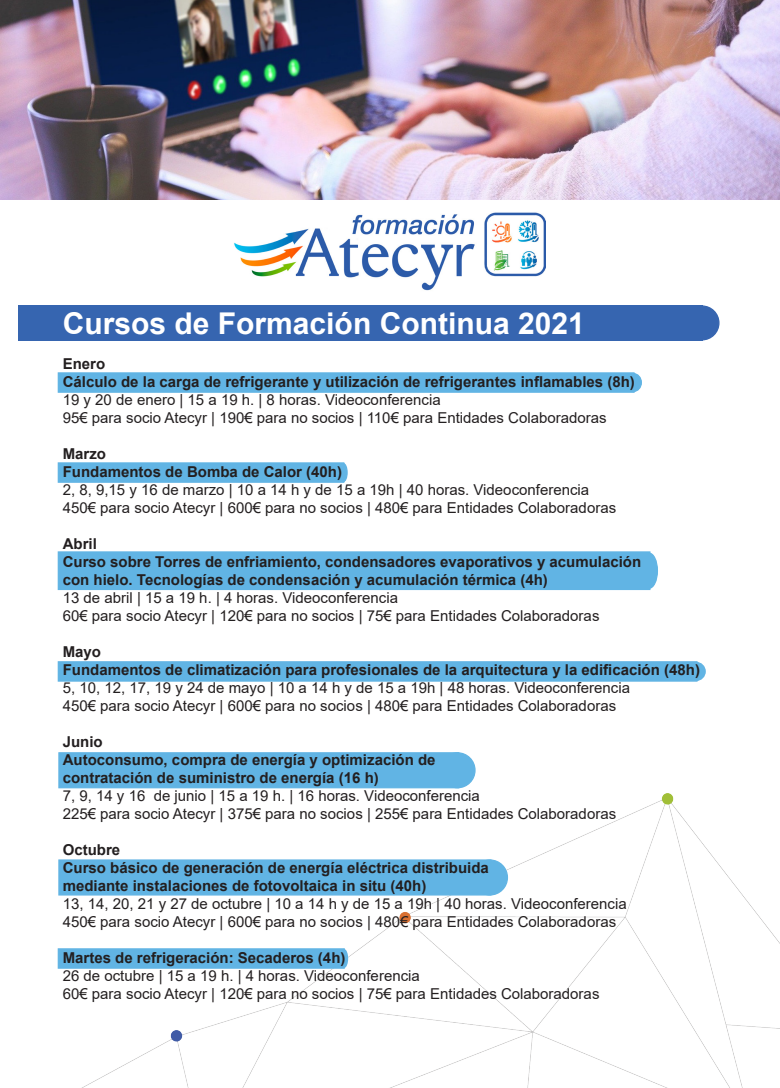
<style>
.page{position:relative;width:780px;height:1088px;background:#fff}
.page>*{position:absolute;margin:0;border:0;box-sizing:border-box;transform-origin:0 0}
.t1{font:700 30px "Arial";color:#fff}
.t2{font:15px "Arial";color:#231f20}
.t3{font:700 15px "Arial";color:#231f20}
</style>
<div class="page">
<img style="left:69px;top:794px;width:711px;height:294px">
<div style="left:58px;top:551px;width:592px;height:39px;background:#61b4e4;border:1px solid #61b4e4"></div>
<div style="left:640px;top:553px;width:17px;height:35px;background:#61b4e4;border-radius:50%"></div>
<div style="left:640px;top:552px;width:18px;height:37px;border:1px solid #61b4e4;border-radius:50%"></div>
<div style="left:58px;top:372px;width:576px;height:21px;background:#61b4e4;border:1px solid #61b4e4"></div>
<div style="left:625px;top:373px;width:16px;height:18px;background:#61b4e4;border-radius:50%"></div>
<div style="left:624px;top:373px;width:18px;height:19px;border:1px solid #61b4e4;border-radius:50%"></div>
<div style="left:58px;top:462px;width:286px;height:21px;background:#61b4e4;border:1px solid #61b4e4"></div>
<div style="left:339px;top:463px;width:8px;height:18px;background:#61b4e4;border-radius:50%"></div>
<div style="left:339px;top:463px;width:9px;height:19px;border:1px solid #61b4e4;border-radius:50%"></div>
<div style="left:58px;top:661px;width:639px;height:21px;background:#61b4e4;border:1px solid #61b4e4"></div>
<div style="left:687px;top:662px;width:18px;height:18px;background:#61b4e4;border-radius:50%"></div>
<div style="left:686px;top:662px;width:19px;height:19px;border:1px solid #61b4e4;border-radius:50%"></div>
<div style="left:440px;top:753px;width:35px;height:35px;background:#61b4e4;border-radius:50%"></div>
<div style="left:439px;top:752px;width:36px;height:36px;border:1px solid #61b4e4;border-radius:50%"></div>
<div style="left:58px;top:752px;width:401px;height:36px;background:#61b4e4;border:1px solid #61b4e4"></div>
<div style="left:472px;top:860px;width:35px;height:35px;background:#61b4e4;border-radius:50%"></div>
<div style="left:472px;top:859px;width:36px;height:36px;border:1px solid #61b4e4;border-radius:50%"></div>
<div style="left:58px;top:859px;width:433px;height:36px;background:#61b4e4;border:1px solid #61b4e4"></div>
<div style="left:58px;top:948px;width:287px;height:21px;background:#61b4e4;border:1px solid #61b4e4"></div>
<div style="left:340px;top:949px;width:7px;height:18px;background:#61b4e4;border-radius:50%"></div>
<div style="left:339px;top:949px;width:9px;height:19px;border:1px solid #61b4e4;border-radius:50%"></div>
<div style="left:685px;top:306px;width:33px;height:34px;background:#3665b0;border-radius:50%"></div>
<div style="left:684px;top:305px;width:35px;height:35px;border:1px solid #3665b0;border-radius:50%"></div>
<div style="left:18px;top:305px;width:685px;height:35px;background:#3665b0"></div>
<img style="left:0;top:0;width:780px;height:200px">
<img style="left:234px;top:212px;width:311px;height:79px">
<p class="t1" style="left:63px;top:302px;width:523px">Cursos de Formación Continua 2021</p>
<p class="t3" style="left:63px;top:353px;width:44px">Enero</p>
<p class="t3" style="left:63px;top:371px;width:573px">Cálculo de la carga de refrigerante y utilización de refrigerantes inflamables (8h)</p>
<p class="t2" style="left:63px;top:389px;width:379px">19 y 20 de enero | 15 a 19 h. | 8 horas. Videoconferencia</p>
<p class="t2" style="left:63px;top:407px;width:545px">95€ para socio Atecyr | 190€ para no socios | 110€ para Entidades Colaboradoras</p>
<p class="t3" style="left:63px;top:443px;width:45px">Marzo</p>
<p class="t3" style="left:63px;top:461px;width:281px">Fundamentos de Bomba de Calor (40h)</p>
<p class="t2" style="left:63px;top:479px;width:528px">2, 8, 9,15 y 16 de marzo | 10 a 14 h y de 15 a 19h | 40 horas. Videoconferencia</p>
<p class="t2" style="left:63px;top:497px;width:555px">450€ para socio Atecyr | 600€ para no socios | 480€ para Entidades Colaboradoras</p>
<p class="t3" style="left:63px;top:533px;width:36px">Abril</p>
<p class="t3" style="left:63px;top:551px;width:580px">Curso sobre Torres de enfriamiento, condensadores evaporativos y acumulación</p>
<p class="t3" style="left:63px;top:569px;width:486px">con hielo. Tecnologías de condensación y acumulación térmica (4h)</p>
<p class="t2" style="left:63px;top:587px;width:337px">13 de abril | 15 a 19 h. | 4 horas. Videoconferencia</p>
<p class="t2" style="left:63px;top:605px;width:538px">60€ para socio Atecyr | 120€ para no socios | 75€ para Entidades Colaboradoras</p>
<p class="t3" style="left:63px;top:641px;width:40px">Mayo</p>
<p class="t3" style="left:63px;top:659px;width:638px">Fundamentos de climatización para profesionales de la arquitectura y la edificación (48h)</p>
<p class="t2" style="left:63px;top:677px;width:569px">5, 10, 12, 17, 19 y 24 de mayo | 10 a 14 h y de 15 a 19h | 48 horas. Videoconferencia</p>
<p class="t2" style="left:63px;top:695px;width:555px">450€ para socio Atecyr | 600€ para no socios | 480€ para Entidades Colaboradoras</p>
<p class="t3" style="left:63px;top:731px;width:42px">Junio</p>
<p class="t3" style="left:63px;top:749px;width:374px">Autoconsumo, compra de energía y optimización de</p>
<p class="t3" style="left:63px;top:767px;width:317px">contratación de suministro de energía (16 h)</p>
<p class="t2" style="left:63px;top:785px;width:418px">7, 9, 14 y 16 de junio | 15 a 19 h. | 16 horas. Videoconferencia</p>
<p class="t2" style="left:63px;top:803px;width:555px">225€ para socio Atecyr | 375€ para no socios | 255€ para Entidades Colaboradoras</p>
<p class="t3" style="left:63px;top:839px;width:59px">Octubre</p>
<p class="t3" style="left:63px;top:857px;width:427px">Curso básico de generación de energía eléctrica distribuida</p>
<p class="t3" style="left:63px;top:875px;width:365px">mediante instalaciones de fotovoltaica in situ (40h)</p>
<p class="t2" style="left:63px;top:893px;width:565px">13, 14, 20, 21 y 27 de octubre | 10 a 14 h y de 15 a 19h | 40 horas. Videoconferencia</p>
<p class="t2" style="left:63px;top:911px;width:555px">450€ para socio Atecyr | 600€ para no socios | 480€ para Entidades Colaboradoras</p>
<p class="t3" style="left:63px;top:947px;width:284px">Martes de refrigeración: Secaderos (4h)</p>
<p class="t2" style="left:63px;top:965px;width:358px">26 de octubre | 15 a 19 h. | 4 horas. Videoconferencia</p>
<p class="t2" style="left:63px;top:983px;width:538px">60€ para socio Atecyr | 120€ para no socios | 75€ para Entidades Colaboradoras</p>
</div>
